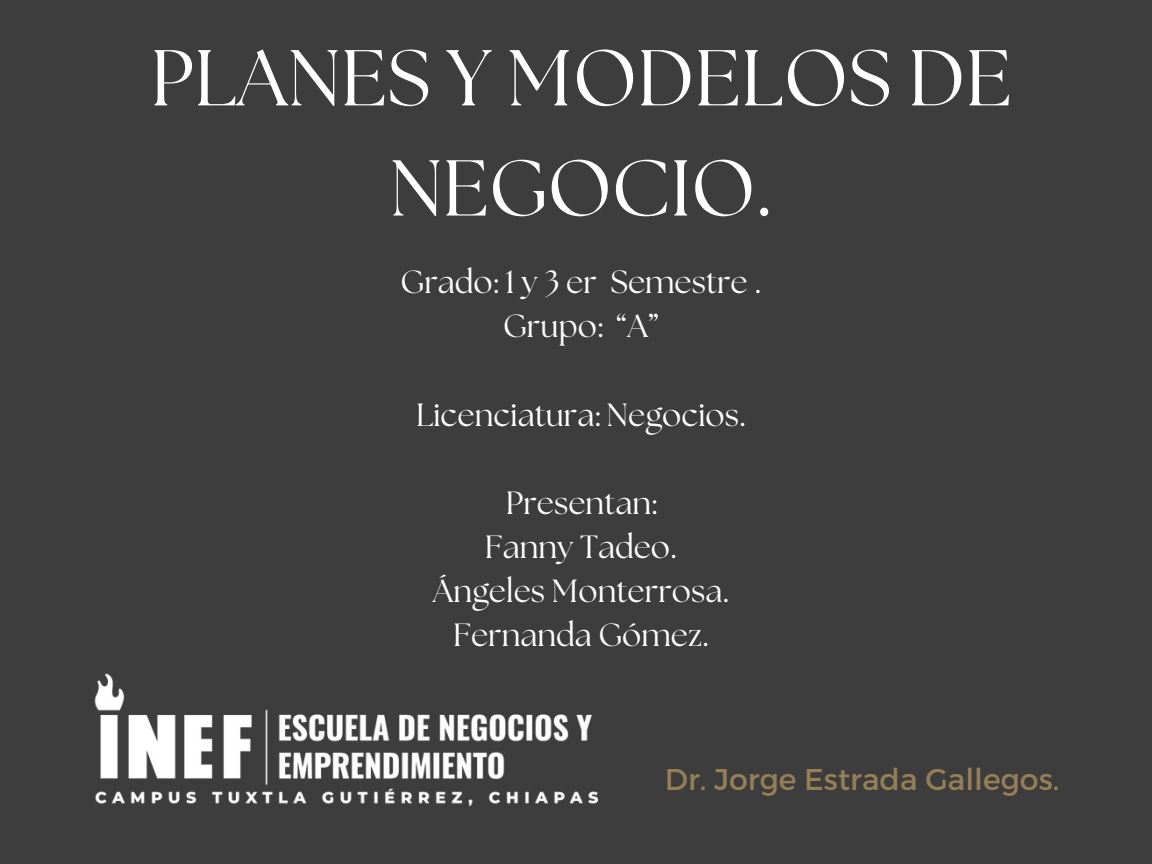
<style>
.page{position:relative;width:1152px;height:864px;background:#3d3d3d}
.page>*{position:absolute;margin:0;border:0;box-sizing:border-box;transform-origin:0 0}
.t1{font:79.05px/110.1px "The Seasons";color:#fff;text-align:center}
.t2{font:32.1px "The Seasons";color:#fff}
.t3{font:30px "Montserrat";color:#947f57}
</style>
<div class="page">
<img style="left:94px;top:673px;width:504px;height:134px">
<p class="t1" style="left:150px;top:28px;width:863px">PLANES Y MODELOS DE<br>NEGOCIO.</p>
<p class="t2" style="left:401px;top:268px;width:363px">Grado: 1 y 3 er Semestre .</p>
<p class="t2" style="left:503px;top:312px;width:158px">Grupo: “A”</p>
<p class="t2" style="left:416px;top:400px;width:332px">Licenciatura: Negocios.</p>
<p class="t2" style="left:506px;top:488px;width:152px">Presentan:</p>
<p class="t2" style="left:485px;top:532px;width:194px">Fanny Tadeo.</p>
<p class="t2" style="left:433px;top:576px;width:298px">Ángeles Monterrosa.</p>
<p class="t2" style="left:453px;top:620px;width:258px">Fernanda Gómez.</p>
<p class="t3" style="left:665px;top:760px;width:396px">Dr. Jorge Estrada Gallegos.</p>
</div>
